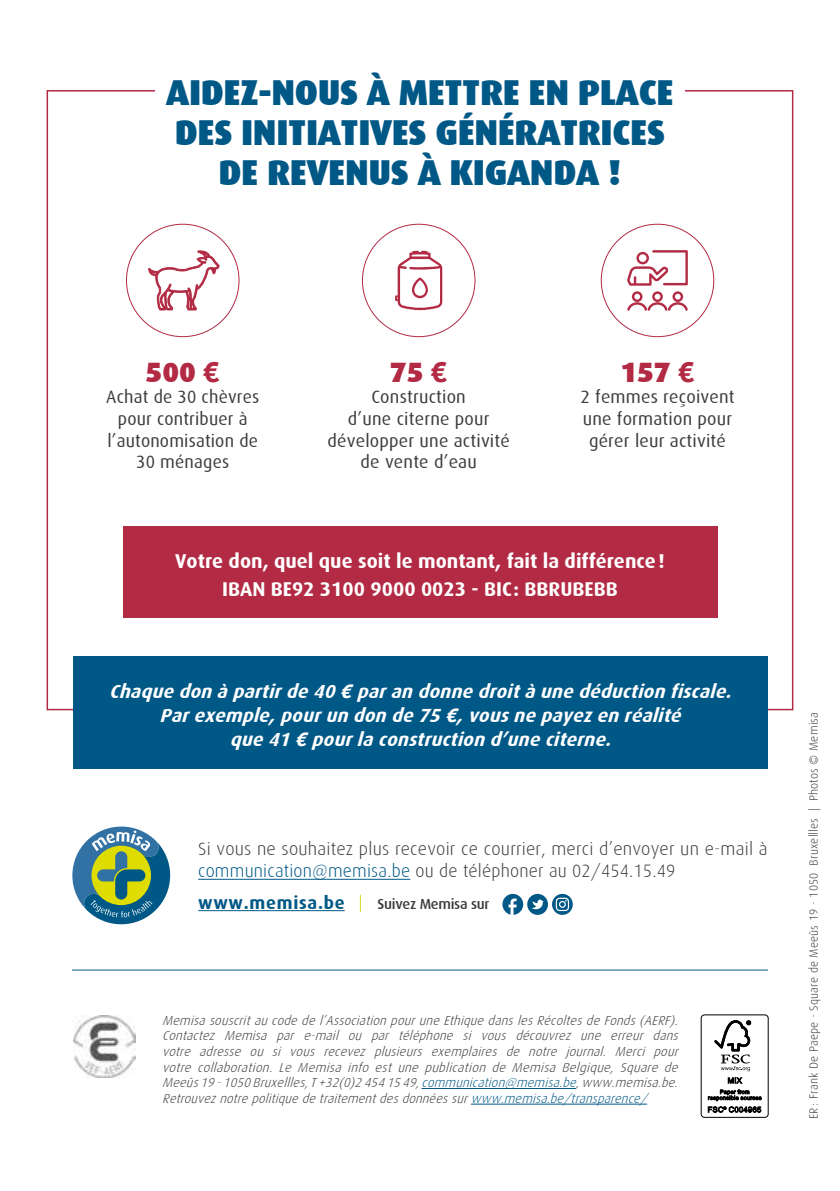
<style>
.page{position:relative;width:840px;height:1191px;background:#fff}
.page>*{position:absolute;margin:0;border:0;box-sizing:border-box;transform-origin:0 0}
.t1{font:900 36px/40px "Dax";letter-spacing:-.01em;color:#005886;text-align:center}
.t2{font:900 28px "Dax";color:#b22a44}
.t3{font:700 20px/28px "Dax";color:#fff;text-align:center}
.t4{font:italic 700 19px/24px "Dax";color:#fff;text-align:center}
.t5{font:18px/21.6px "Dax";letter-spacing:.01em;color:#3c3c3b;text-align:center}
.t6{font:300 18px/22px "Dax";letter-spacing:.01em;color:#3c3c3b}
.t7{font:700 18px "Dax";letter-spacing:.04em;color:#005886}
.t8{font:500 14.6px "Dax";letter-spacing:-.02em;color:#3c3c3b}
.t9{font:italic 300 13px/15.6px "Dax";color:#3c3c3b;text-align:justify}
.t10{font:300 12px "Dax";letter-spacing:.01em;color:#3c3c3b}
.s1{font-family:"Avenir"}
.s2{font-family:"Avenir";font-weight:900}
.s3{color:#005886}
</style>
<div class="page">
<hr style="left:72px;top:969px;width:695px;height:1px;background:#005886">
<img style="left:74px;top:1015px;width:61px;height:62px">
<div style="left:700px;top:1014px;width:68px;height:103px;border:1px solid #000;border-radius:3px"></div>
<svg style="left:707px;top:1020px;width:54px;height:92px"></svg>
<hr style="left:421px;top:1088px;width:154px;height:1px;background:#005886">
<hr style="left:470px;top:1103px;width:176px;height:1px;background:#005886">
<hr style="left:198px;top:879px;width:212px;height:1px;background:#005886">
<hr style="left:198px;top:910px;width:146px;height:1px;background:#005886">
<svg style="left:502px;top:894px;width:70px;height:21px"></svg>
<svg style="left:72px;top:826px;width:98px;height:98px"></svg>
<svg style="left:360px;top:894px;width:1px;height:17px"></svg>
<div style="left:123px;top:526px;width:594px;height:92px;background:#b22a44"></div>
<div style="left:72px;top:657px;width:695px;height:112px;background:#005886"></div>
<svg style="left:395px;top:251px;width:47px;height:59px"></svg>
<svg style="left:148px;top:250px;width:71px;height:61px"></svg>
<svg style="left:627px;top:250px;width:60px;height:61px"></svg>
<h1 class="t1" style="left:166px;top:73px;width:508px">AIDEZ-NOUS À METTRE EN PLACE<br>DES INITIATIVES GÉNÉRATRICES<br>DE REVENUS À KIGANDA !</h1>
<h2 class="t2" style="left:145px;top:356px;width:76px">500 <span class="s1">€</span></h2>
<h3 class="t5" style="left:106px;top:386px;width:154px">Achat de 30 chèvres pour contribuer à l’autonomisation de<br>30 ménages</h3>
<h2 class="t2" style="left:390px;top:356px;width:59px">75 <span class="s1">€</span></h2>
<h3 class="t5" style="left:327px;top:386px;width:184px">Construction<br>d’une citerne pour développer une activité de vente d’eau</h3>
<h2 class="t2" style="left:620px;top:356px;width:76px">157 <span class="s1">€</span></h2>
<h3 class="t5" style="left:580px;top:386px;width:156px">2 femmes reçoivent une formation pour gérer leur activité</h3>
<h3 class="t3" style="left:175px;top:547px;width:491px">Votre don, quel que soit le montant, fait la différence !<br>IBAN BE92 3100 9000 0023 - BIC : BBRUBEBB</h3>
<h3 class="t4" style="left:109px;top:680px;width:628px">Chaque don à partirde 40 <span class="s2">€</span>paran donne droità une déduction fiscale.<br>Parexemple,pourun don de 75 <span class="s2">€</span>,vousne payezen réalité<br>que 41 <span class="s2">€</span>pourla construction d’une citerne.</h3>
<h3 class="t6" style="left:198px;top:838px;width:570px">Si vous ne souhaitez plus recevoir ce courrier, merci d’envoyer un e-mail à <span class="s3">communication@memisa.be</span> ou de téléphoner au 02/454.15.49</h3>
<h3 class="t7" style="left:198px;top:892px;width:148px">www.memisa.be</h3>
<p class="t8" style="left:377px;top:896px;width:113px">Suivez Memisa sur</p>
<p class="t9" style="left:162px;top:1012px;width:520px">Memisasouscritaucodedel’AssociationpouruneEthiquedanslesRécoltesdeFonds(AERF).<br>Contactez Memisa par e-mail ou par téléphone si vous découvrez une erreur dans votre adresse ou si vous recevez plusieurs exemplaires de notre journal. Merci pour votre collaboration. Le Memisa info est une publication de Memisa Belgique, Square de Meeûs19-1050Bruxellles,T+32(0)24541549,<span class="s3">communication@memisa.be</span>,www.memisa.be.<br>Retrouveznotrepolitiquedetraitementdesdonnéessur<span class="s3">www.memisa.be/transparence/</span></p>
<p class="t10" style="left:806px;top:1119px;width:408px;rotate:-90deg">ER : Frank De Paepe - Square de Meeûs 19 - 1050 Bruxellles | Photos © Memisa</p>
</div>
